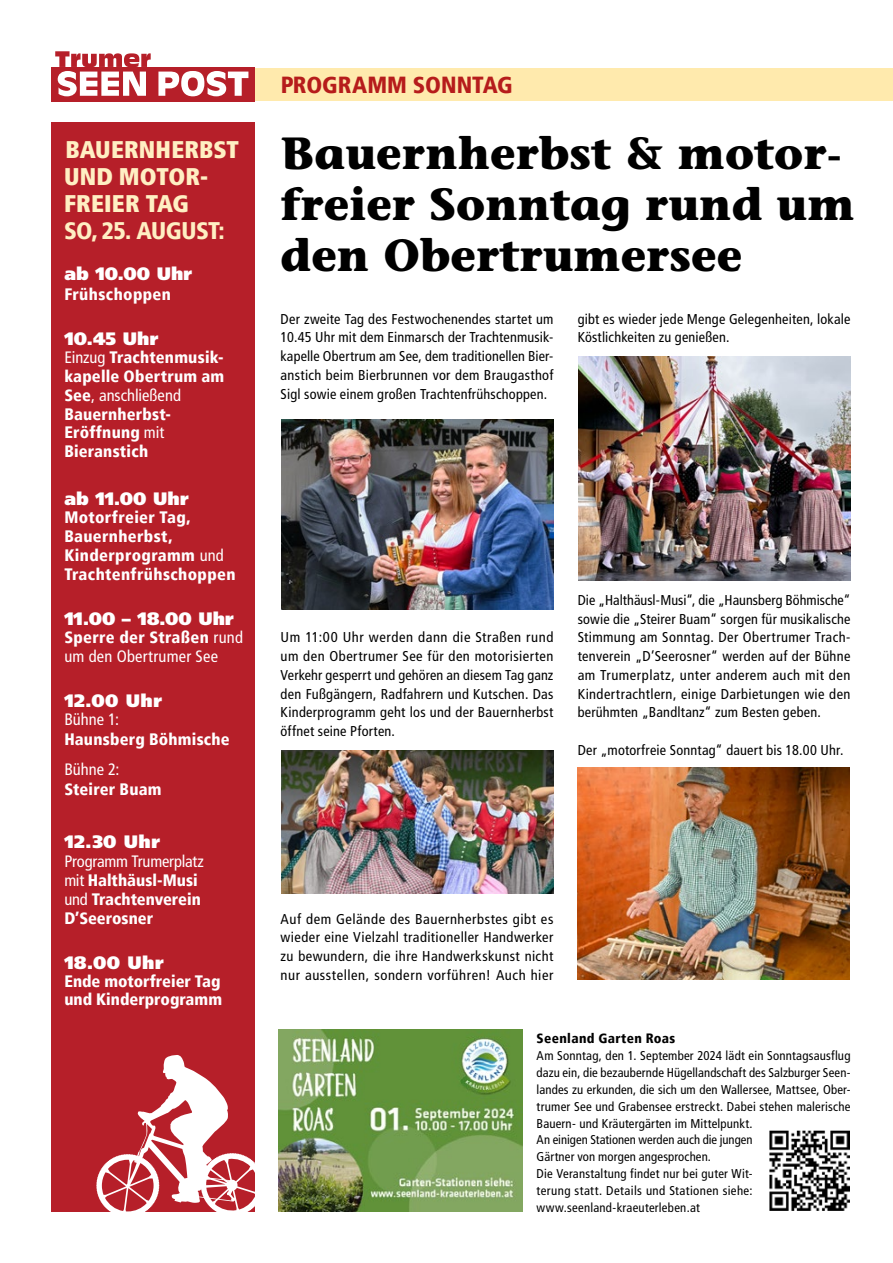
<style>
.page{position:relative;width:893px;height:1263px;background:#fff}
.page>*{position:absolute;margin:0;border:0;box-sizing:border-box;transform-origin:0 0}
.t1{font:700 45px/51px "Stone Informal Std";color:#000}
.t2{font:900 condensed 24px/27px "Frutiger LT";letter-spacing:.005em;color:#ffefc3}
.t3{font:900 condensed 24px "Frutiger LT";letter-spacing:-.02em;color:#ffefc3}
.t4{font:900 condensed 23.25px "Frutiger LT";color:#b61f29}
.t5{font:900 18px "Frutiger LT Std";color:#fff}
.t6{font:900 condensed 16.5px/18.8px "Frutiger LT";letter-spacing:.01em;color:#fff}
.t7{font:condensed 16.5px/19.5px "Frutiger LT";letter-spacing:.01em;color:#fff}
.t8{font:condensed 14.25px/18.8px "Frutiger LT";letter-spacing:.015em;color:#000;text-align:justify}
.t9{font:900 condensed 13.5px "Frutiger LT";letter-spacing:.03em;color:#000}
.t10{font:condensed 12.75px/16.8px "Frutiger LT";letter-spacing:.015em;color:#000}
.s1{font-weight:400}
.s2{font-weight:900}
</style>
<div class="page">
<div style="left:51px;top:123px;width:204px;height:1089px;background:#b61f29"></div>
<img style="left:578px;top:767px;width:272px;height:213px">
<div style="left:51px;top:68px;width:842px;height:33px;background:#ffeaad"></div>
<div style="left:51px;top:67px;width:204px;height:34px;background:#b61f29"></div>
<svg style="left:55px;top:51px;width:96px;height:45px"></svg>
<svg style="left:158px;top:71px;width:90px;height:25px"></svg>
<svg style="left:96px;top:1055px;width:159px;height:157px"></svg>
<img style="left:578px;top:357px;width:272px;height:223px">
<img style="left:278px;top:1029px;width:244px;height:183px">
<img style="left:281px;top:419px;width:272px;height:191px">
<img style="left:770px;top:1131px;width:80px;height:80px">
<img style="left:281px;top:751px;width:272px;height:143px">
<h2 class="t2" style="left:64px;top:136px;width:176px">BAUERNHERBST<br>UND MOTOR-<br>FREIER TAG</h2>
<h2 class="t3" style="left:64px;top:216px;width:162px">SO, 25. AUGUST:</h2>
<p class="t5" style="left:64px;top:263px;width:129px">ab 10.00 Uhr</p>
<p class="t6" style="left:64px;top:284px;width:108px">Frühschoppen</p>
<p class="t5" style="left:64px;top:327px;width:96px">10.45 Uhr</p>
<p class="t6" style="left:64px;top:348px;width:161px"><span class="s1">Einzug</span> Trachtenmusik&shy;kapelle Obertrum am<br>See<span class="s1">, anschließend<br></span>Bauernherbst-<br>Eröffnung <span class="s1">mit<br></span>Bieranstich</p>
<p class="t5" style="left:64px;top:487px;width:126px">ab 11.00 Uhr</p>
<p class="t6" style="left:64px;top:508px;width:173px">Motorfreier Tag,<br>Bauernherbst,<br>Kinderprogramm <span class="s1">und<br></span>Trachtenfrühschoppen</p>
<p class="t5" style="left:64px;top:607px;width:171px">11.00 – 18.00 Uhr</p>
<p class="t7" style="left:64px;top:627px;width:180px"><span class="s2">Sperre der Straßen</span> rund um den Obertrumer See</p>
<p class="t5" style="left:64px;top:690px;width:99px">12.00 Uhr</p>
<p class="t7" style="left:64px;top:710px;width:56px">Bühne 1:</p>
<p class="t6" style="left:64px;top:729px;width:167px">Haunsberg Böhmische</p>
<p class="t7" style="left:64px;top:760px;width:57px">Bühne 2:</p>
<p class="t6" style="left:64px;top:780px;width:99px">Steirer Buam</p>
<p class="t5" style="left:64px;top:831px;width:97px">12.30 Uhr</p>
<p class="t6" style="left:64px;top:852px;width:141px"><span class="s1">Programm Trumerplatz mit</span> Halthäusl-Musi <span class="s1">und</span> Trachtenverein<br>D’Seerosner</p>
<p class="t5" style="left:64px;top:952px;width:101px">18.00 Uhr</p>
<p class="t6" style="left:64px;top:972px;width:159px;line-height:18px">Ende motorfreier Tag und Kinderprogramm</p>
<h3 class="t4" style="left:280px;top:71px;width:234px">PROGRAMM SONNTAG</h3>
<h1 class="t1" style="left:281px;top:127px;width:575px">Bauernherbst &amp; motor&shy;freier Sonntag rund um den Obertrumersee</h1>
<p class="t8" style="left:281px;top:309px;width:274px">Der zweite Tag des Festwochenendes startet um 10.45 Uhr mit dem Einmarsch der Trachtenmusik&shy;kapelle Obertrum am See, dem traditionellen Bier&shy;anstich beim Bierbrunnen vor dem Braugasthof Sigl sowie einem großen Trachtenfrühschoppen.</p>
<p class="t8" style="left:578px;top:309px;width:274px">gibt es wieder jede Menge Gelegenheiten, lokale<br>Köstlichkeiten zu genießen.</p>
<p class="t8" style="left:281px;top:628px;width:274px">Um 11:00 Uhr werden dann die Straßen rund um den Obertrumer See für den motorisierten Verkehr gesperrt und gehören an diesem Tag ganz den Fußgängern, Radfahrern und Kutschen. Das Kinderprogramm geht los und der Bauernherbst öffnet seine Pforten.</p>
<p class="t8" style="left:578px;top:591px;width:274px">Die „Halthäusl-Musi“, die „Haunsberg Böhmische“ sowie die „Steirer Buam“ sorgen für musikalische Stimmung am Sonntag. Der Obertrumer Trach&shy;tenverein „D’Seerosner“ werden auf der Bühne am Trumerplatz, unter anderem auch mit den Kindertrachtlern, einige Darbietungen wie den berühmten „Bandltanz“ zum Besten geben.</p>
<p class="t8" style="left:578px;top:741px;width:267px">Der „motorfreie Sonntag“ dauert bis 18.00 Uhr.</p>
<p class="t8" style="left:281px;top:909px;width:274px">Auf dem Gelände des Bauernherbstes gibt es wieder eine Vielzahl traditioneller Handwerker zu bewundern, die ihre Handwerkskunst nicht nur ausstellen, sondern vorführen! Auch hier</p>
<p class="t9" style="left:537px;top:1031px;width:140px">Seenland Garten Roas</p>
<p class="t10" style="left:537px;top:1047px;width:315px">Am Sonntag, den 1. September 2024 lädt ein Sonntagsausflug dazu ein, die bezaubernde Hügellandschaft des Salzburger Seen&shy;landes zu erkunden, die sich um den Wallersee, Mattsee, Ober&shy;trumer See und Grabensee erstreckt. Dabei stehen malerische Bauern- und Kräutergärten im Mittelpunkt.<br>An einigen Stationen werden auch die jungen<br>Gärtner von morgen angesprochen.<br>Die Veranstaltung findet nur bei guter Wit-<br>terung statt. Details und Stationen siehe: www.seenland-kraeuterleben.at</p>
</div>
